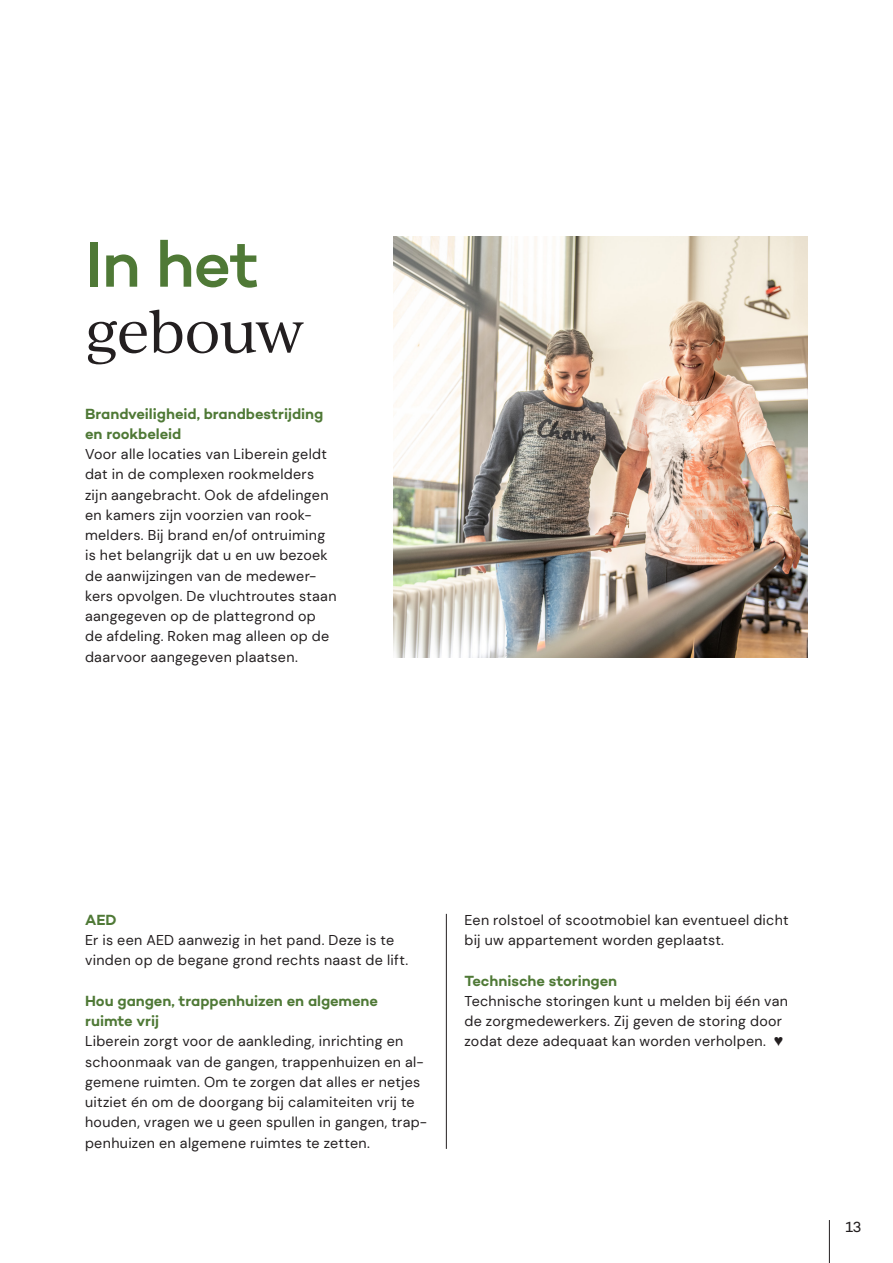
<style>
.page{position:relative;width:893px;height:1263px;background:#fff}
.page>*{position:absolute;margin:0;border:0;box-sizing:border-box;transform-origin:0 0}
._1_titel_groot{font:500 66px "Campton";color:#4f7936}
._1_titel_groot-2{font:57px "Ivy Journal";letter-spacing:-.025em;color:#231f20}
._4_Tussenkop_klein{font:600 15px/20.2px "Campton";letter-spacing:-.005em;color:#4f7936}
.t1{font:15px "Campton";color:#231f20}
._2_Bodytekst{font:14.25px/20.2px "DM Sans";letter-spacing:.02em;color:#231f20}
.s1{font-family:"Arial";font-size:15px}
</style>
<div class="page">
<hr style="left:829px;top:1220px;width:1px;height:43px;background:#231f20">
<hr style="left:446px;top:914px;width:1px;height:235px;background:#231f20">
<img style="left:393px;top:236px;width:415px;height:422px">
<p class="_1_titel_groot" style="left:85px;top:222px;width:176px">In het</p>
<p class="_1_titel_groot-2" style="left:85px;top:291px;width:221px">gebouw</p>
<p class="_4_Tussenkop_klein" style="left:85px;top:403px;width:240px">Brandveiligheid, brandbestrijding en rookbeleid</p>
<p class="_2_Bodytekst" style="left:85px;top:444px;width:253px">Voor alle locaties van Liberein geldt dat in de complexen rookmelders zijn aangebracht. Ook de afdelingen en kamers zijn voorzien van rook&shy;melders. Bij brand en/of ontruiming is het belangrijk dat u en uw bezoek de aanwijzingen van de medewer&shy;kers opvolgen. De vluchtroutes staan aangegeven op de plattegrond op de afdeling. Roken mag alleen op de daarvoor aangegeven plaatsen.</p>
<p class="_4_Tussenkop_klein" style="left:85px;top:909px;width:33px">AED</p>
<p class="_2_Bodytekst" style="left:85px;top:930px;width:325px">Er is een AED aanwezig in het pand. Deze is te vinden op de begane grond rechts naast de lift.</p>
<p class="_4_Tussenkop_klein" style="left:85px;top:990px;width:295px">Hou gangen, trappenhuizen en algemene ruimte vrij</p>
<p class="_2_Bodytekst" style="left:85px;top:1031px;width:344px">Liberein zorgt voor de aankleding, inrichting en schoonmaak van de gangen, trappenhuizen en al&shy;gemene ruimten. Om te zorgen dat alles er netjes uitziet én om de doorgang bij calamiteiten vrij te houden, vragen we u geen spullen in gangen, trap&shy;penhuizen en algemene ruimtes te zetten.</p>
<p class="_2_Bodytekst" style="left:464px;top:910px;width:326px">Een rolstoel of scootmobiel kan eventueel dicht bij uw appartement worden geplaatst.</p>
<p class="_4_Tussenkop_klein" style="left:464px;top:970px;width:154px">Technische storingen</p>
<p class="_2_Bodytekst" style="left:464px;top:991px;width:325px">Technische storingen kunt u melden bij één van de zorgmedewerkers. Zij geven de storing door zodat deze adequaat kan worden verholpen. <span class="s1">♥</span></p>
<p class="t1" style="left:845px;top:1217px;width:17px">13</p>
</div>
